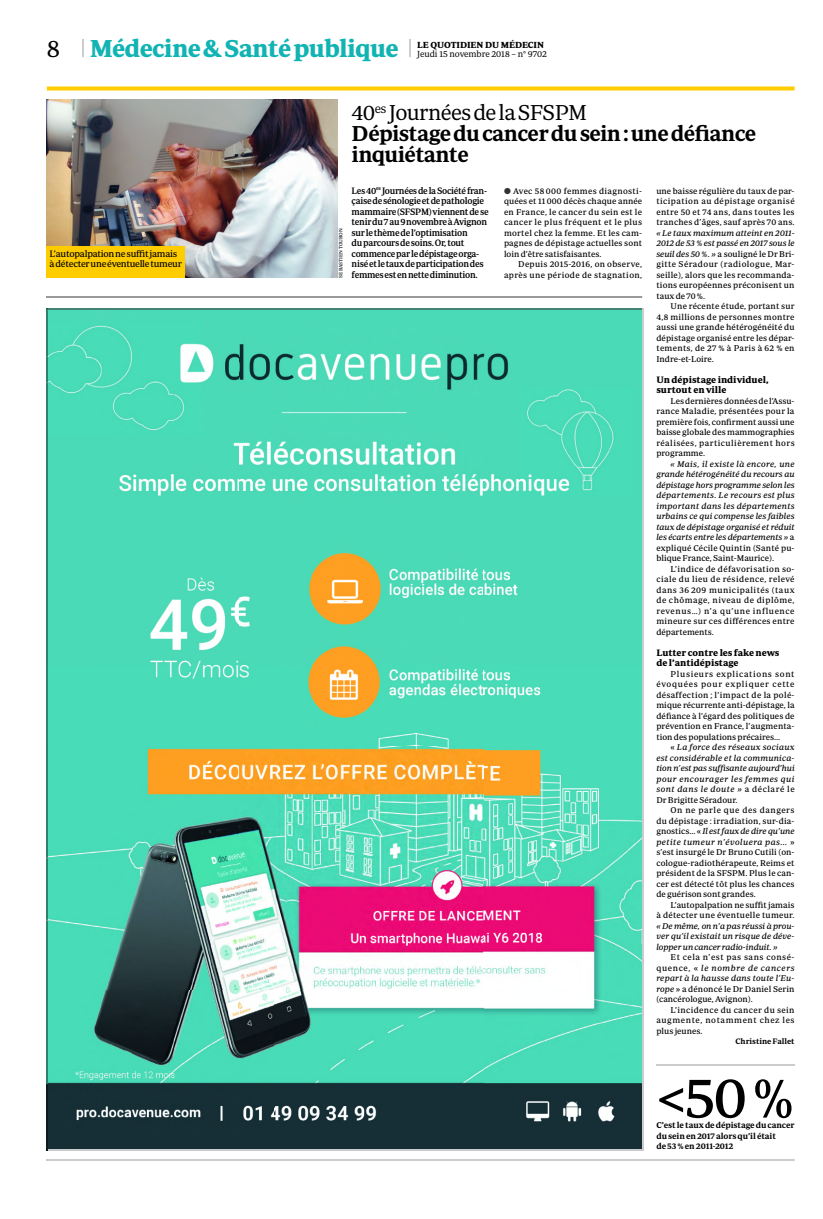
<style>
.page{position:relative;width:823px;height:1219px;background:#fff}
.page>*{position:absolute;margin:0;border:0;box-sizing:border-box;transform-origin:0 0}
.t1{font:59px "Periodico Text";color:#000}
.t2{font:700 25px "Periodico Text";letter-spacing:-.03em;color:#12b3b3}
.t3{font:600 22px/21px "Periodico Text";letter-spacing:-.03em;color:#000}
.t4{font:22px "Periodico Text Lg";letter-spacing:-.03em;color:#000}
.t5{font:500 9.5px/10.5px "Periodico Text";letter-spacing:-.03em;color:#000;scale:.95 1}
.t6{font:700 9.5px/10.5px "Periodico Text";color:#000}
.t7{font:9.5px/10.5px "Periodico Text";letter-spacing:-.03em;color:#000}
.t8{font:9px "Periodico Text Lg";letter-spacing:-.01em;color:#000}
.t9{font:700 9px "Periodico Text";letter-spacing:-.01em;color:#000}
.t10{font:8.6px/10.5px "Periodico Text";letter-spacing:.015em;color:#000;text-align:justify}
.t11{font:italic 8.6px/10.5px "Periodico Text";letter-spacing:.005em;color:#000;text-align:justify}
.t12{font:600 8.6px/10.5px "Periodico Text";letter-spacing:-.01em;color:#000}
.t13{font:8.6px/10.5px "Periodico Text";letter-spacing:.035em;color:#000;text-align:right}
.t14{font:600 8px "Periodico Text";color:#000}
.t15{font:5px "Periodico Text";letter-spacing:-.01em;color:#000}
.s1{font-family:"Periodico Text Lg";font-weight:400;color:#000}
.s2{color:#333}
.s3{font-style:italic}
.s4{font-style:normal}
</style>
<div class="page">
<svg style="left:82px;top:40px;width:1px;height:18px"></svg>
<svg style="left:409px;top:40px;width:1px;height:18px"></svg>
<svg style="left:47px;top:86px;width:747px;height:4px;background:#ffd220"></svg>
<img style="left:46px;top:308px;width:596px;height:843px">
<img style="left:47px;top:99px;width:290px;height:178px">
<div style="left:47px;top:246px;width:138px;height:32px;background:#fc0"></div>
<h2 class="t2" style="left:47px;top:40px;width:353px"><span class="s1">8</span> Médecine &amp; Santé publique</h2>
<p class="t9" style="left:417px;top:42px;width:128px">LE QUOTIDIEN DU MÉDECIN</p>
<p class="t8" style="left:417px;top:49px;width:131px">Jeudi 15 novembre 2018 – n° 9702</p>
<p class="t7" style="left:50px;top:249px;width:134px">L’autopalpation ne suffit jamais à détecter une éventuelle tumeur</p>
<p class="t15" style="left:339px;top:277px;width:51px;rotate:-90deg">SEBASTIEN TOUBON</p>
<h3 class="t4" style="left:351px;top:100px;width:237px">40<sup>es</sup> Journées de la SFSPM</h3>
<h3 class="t3" style="left:351px;top:125px;width:406px">Dépistage du cancer du sein : une défiance inquiétante</h3>
<p class="t5" style="left:351px;top:186px;width:146px">Les 40<sup>es</sup> Journées de la Société fran&shy;çaise de sénologie et de pathologie mammaire (SFSPM) viennent de se tenir du 7 au 9 novembre à Avignon sur le thème de l’optimisation<br>du parcours de soins. Or, tout commence par le dépistage orga&shy;nisé et le taux de participation des femmes est en nette diminution.</p>
<p class="t10" style="left:503px;top:186px;width:140px"><span class="s2">●</span> Avec 58 000 femmes diagnosti&shy;quées et 11 000 décès chaque année en France, le cancer du sein est le cancer le plus fréquent et le plus mortel chez la femme. Et les cam&shy;pagnes de dépistage actuelles sont loin d’être satisfaisantes.</p>
<p class="t13" style="left:503px;top:260px;width:140px">Depuis 2015-2016, on observe, après une période de stagnation,</p>
<p class="t10" style="left:656px;top:186px;width:140px">une baisse régulière du taux de par&shy;ticipation au dépistage organisé entre 50 et 74 ans, dans toutes les tranches d’âges, sauf après 70 ans.</p>
<p class="t10" style="left:656px;top:228px;width:140px"><span class="s3">« Le taux maximum atteint en 2011- 2012 de 53 % est passé en 2017 sous le seuil des 50 %. »</span> a souligné le Dr Bri&shy;gitte Séradour (radiologue, Mar&shy;seille), alors que les recommanda&shy;tions européennes préconisent un taux de 70 %.</p>
<p class="t10" style="left:656px;top:302px;width:140px;text-indent:14px">Une récente étude, portant sur 4,8 millions de personnes montre aussi une grande hétérogénéité du dépistage organisé entre les dépar&shy;tements, de 27 % à Paris à 62 % en Indre-et-Loire.</p>
<p class="t6" style="left:656px;top:375px;width:114px">Un dépistage individuel, surtout en ville</p>
<p class="t10" style="left:656px;top:396px;width:140px;text-indent:14px">Les dernières données de l’Assu&shy;rance Maladie, présentées pour la première fois, confirment aussi une baisse globale des mammographies réalisées, particulièrement hors programme.</p>
<p class="t11" style="left:656px;top:459px;width:140px;text-indent:14px">« Mais, il existe là encore, une grande hétérogénéité du recours au dépistage hors programme selon les départements. Le recours est plus important dans les départements urbains ce qui compense les faibles taux de dépistage organisé et réduit les écarts entre les départements » <span class="s4">a expliqué Cécile Quintin (Santé pu&shy;blique France, Saint-Maurice).</span></p>
<p class="t10" style="left:656px;top:564px;width:140px;text-indent:14px">L’indice de défavorisation so&shy;ciale du lieu de résidence, relevé dans 36 209 municipalités (taux de chômage, niveau de diplôme, revenus…) n’a qu’une influence mineure sur ces différences entre départements.</p>
<p class="t6" style="left:656px;top:648px;width:124px">Lutter contre les fake news de l’antidépistage</p>
<p class="t10" style="left:656px;top:669px;width:140px;text-indent:14px">Plusieurs explications sont évoquées pour expliquer cette désaffection ; l’impact de la polé&shy;mique récurrente anti-dépistage, la défiance à l’égard des politiques de prévention en France, l’augmenta&shy;tion des populations précaires…</p>
<p class="t11" style="left:656px;top:743px;width:140px;text-indent:14px"><span class="s4">«</span> La force des réseaux sociaux est considérable et la communica&shy;tion n’est pas suffisante aujourd’hui pour encourager les femmes qui sont dans le doute » <span class="s4">a déclaré le Dr Brigitte Séradour.</span></p>
<p class="t10" style="left:656px;top:806px;width:140px;text-indent:14px">On ne parle que des dangers du dépistage : irradiation, sur-dia&shy;gnostics… « <span class="s3">Il est faux de dire qu’une petite tumeur n’évoluera pas…</span> » s’est insurgé le Dr Bruno Cutili (on&shy;cologue-radiothérapeute, Reims et président de la SFSPM. Plus le can&shy;cer est détecté tôt plus les chances de guérison sont grandes.</p>
<p class="t10" style="left:656px;top:900px;width:140px;text-align:right">L’autopalpation ne suffit jamais<br>à détecter une éventuelle tumeur.</p>
<p class="t11" style="left:656px;top:921px;width:140px">« De même, on n’a pas réussi à prou&shy;ver qu’il existait un risque de déve&shy;lopper un cancer radio-induit. »</p>
<p class="t10" style="left:656px;top:953px;width:140px;text-indent:14px">Et cela n’est pas sans consé&shy;quence, « <span class="s3">le nombre de cancers repart à la hausse dans toute l’Eu&shy;rope</span> » a dénoncé le Dr Daniel Serin (cancérologue, Avignon).</p>
<p class="t10" style="left:656px;top:1005px;width:140px;text-indent:14px">L’incidence du cancer du sein augmente, notamment chez les plus jeunes.</p>
<p class="t14" style="left:735px;top:1039px;width:61px">Christine Fallet</p>
<h1 class="t1" style="left:656px;top:1077px;width:140px">&lt;50 %</h1>
<p class="t12" style="left:656px;top:1121px;width:140px">C’est le taux de dépistage du cancer du sein en 2017 alors qu’il était<br>de 53 % en 2011-2012</p>
</div>
